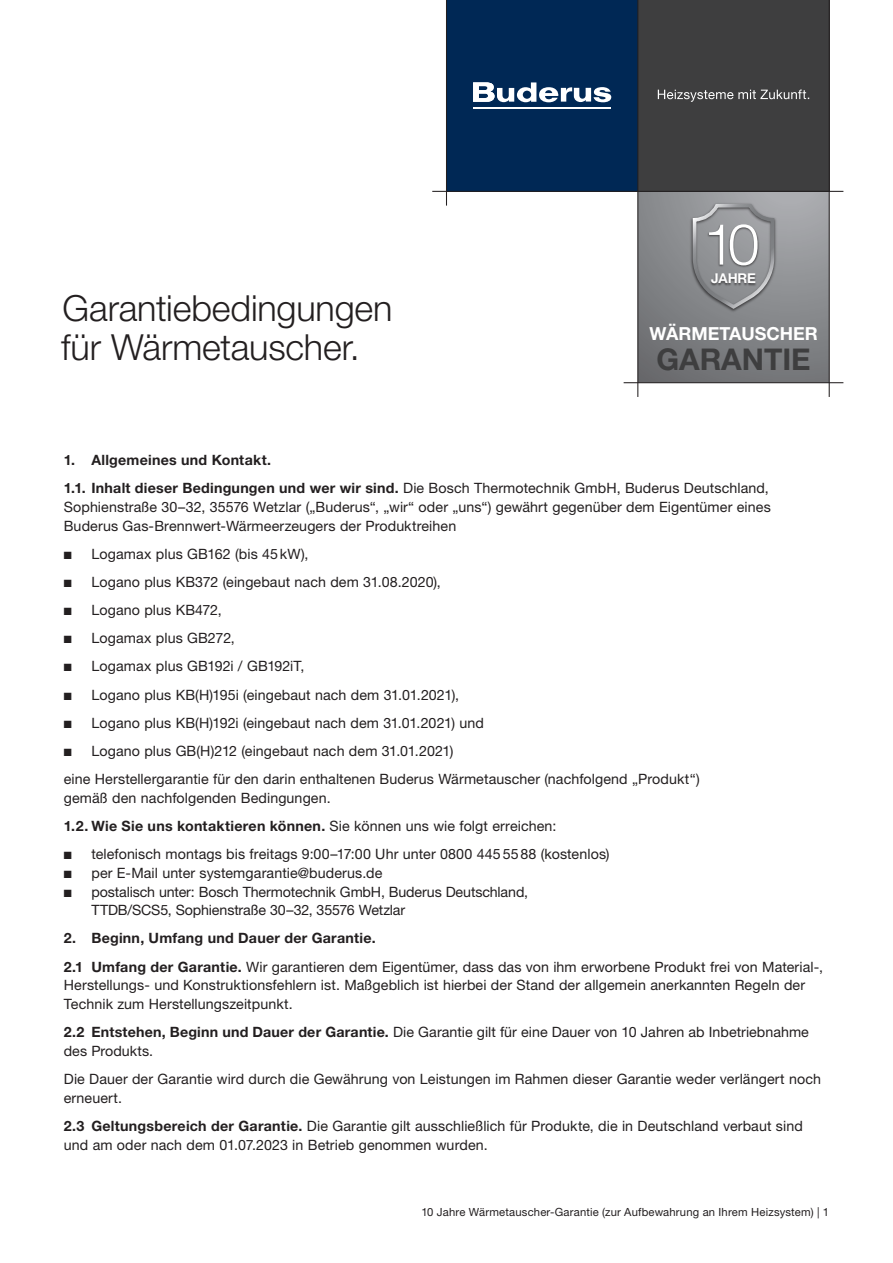
<style>
.page{position:relative;width:893px;height:1263px;background:#fff}
.page>*{position:absolute;margin:0;border:0;box-sizing:border-box;transform-origin:0 0}
.t1{font:300 57px "Helvetica Neue LT Pro";color:#fff}
.t2{font:300 36px/39px "Helvetica Neue LT Pro";letter-spacing:-.005em;color:#231f20}
.t3{font:700 30px "Helvetica Neue LT Pro";color:#3e3e3f}
.t4{font:700 18px "Helvetica Neue LT Pro";color:#fff}
.t5{font:14.25px/18.8px "Helvetica Neue LT Pro";letter-spacing:.005em;color:#231f20}
.t6{font:700 14.25px/28.2px "Helvetica Neue LT Pro";letter-spacing:.015em;color:#231f20}
.t7{font:700 13.5px "Helvetica Neue LT Pro";letter-spacing:-.005em;color:#fff}
.t8{font:11.25px "Helvetica Neue LT Pro";letter-spacing:.015em;color:#231f20}
.s1{font-weight:400}
.s2{font-weight:700}
</style>
<div class="page">
<svg style="left:638px;top:192px;width:191px;height:190px;background:#86878a"></svg>
<img style="left:708px;top:281px;width:51px;height:9px">
<img style="left:701px;top:214px;width:61px;height:67px">
<div style="left:638px;top:0;width:191px;height:191px;background:#3e3e3f"></div>
<svg style="left:658px;top:90px;width:151px;height:12px"></svg>
<div style="left:446px;top:0;width:192px;height:191px;background:#002855"></div>
<hr style="left:473px;top:107px;width:137px;height:2px;background:#fff">
<svg style="left:473px;top:82px;width:138px;height:20px"></svg>
<hr style="left:446px;top:0;width:1px;height:206px;background:#231f20">
<hr style="left:637px;top:0;width:1px;height:397px;background:#231f20">
<hr style="left:432px;top:191px;width:411px;height:1px;background:#231f20">
<hr style="left:624px;top:382px;width:219px;height:1px;background:#231f20">
<hr style="left:829px;top:0;width:1px;height:397px;background:#231f20">
<h1 class="t1" style="left:703px;top:209px;width:57px">10</h1>
<h2 class="t2" style="left:61px;top:288px;width:333px">Garantiebedingungen für Wärmetauscher.</h2>
<p class="t7" style="left:711px;top:270px;width:46px">JAHRE</p>
<p class="t4" style="left:649px;top:322px;width:170px">WÄRMETAUSCHER</p>
<h3 class="t3" style="left:656px;top:340px;width:156px">GARANTIE</h3>
<p class="t6" style="left:64px;top:446px;width:707px">1. Allgemeines und Kontakt.<br>1.1. Inhalt dieser Bedingungen und wer wir sind. <span class="s1">Die Bosch Thermotechnik GmbH, Buderus Deutschland,</span></p>
<p class="t5" style="left:64px;top:497px;width:708px">Sophienstraße 30–32, 35576 Wetzlar („Buderus“, „wir“ oder „uns“) gewährt gegenüber dem Eigentümer eines<br>Buderus Gas-Brennwert-Wärmeerzeugers der Produktreihen</p>
<p class="t5" style="left:64px;top:544px;width:246px">■ Logamax plus GB162 (bis 45kW),</p>
<p class="t5" style="left:64px;top:572px;width:379px">■ Logano plus KB372 (eingebaut nach dem 31.08.2020),</p>
<p class="t5" style="left:64px;top:600px;width:160px">■ Logano plus KB472,</p>
<p class="t5" style="left:64px;top:628px;width:173px">■ Logamax plus GB272,</p>
<p class="t5" style="left:64px;top:657px;width:242px">■ Logamax plus GB192i / GB192iT,</p>
<p class="t5" style="left:64px;top:685px;width:397px">■ Logano plus KB(H)195i (eingebaut nach dem 31.01.2021),</p>
<p class="t5" style="left:64px;top:713px;width:422px">■ Logano plus KB(H)192i (eingebaut nach dem 31.01.2021) und</p>
<p class="t5" style="left:64px;top:736px;width:637px;line-height:28.2px">■ Logano plus GB(H)212 (eingebaut nach dem 31.01.2021)<br>eine Herstellergarantie für den darin enthaltenen Buderus Wärmetauscher (nachfolgend „Produkt“)</p>
<p class="t5" style="left:64px;top:783px;width:494px;line-height:28.2px">gemäß den nachfolgenden Bedingungen.<br><span class="s2">1.2. Wie Sie uns kontaktieren können.</span> Sie können uns wie folgt erreichen:</p>
<p class="t5" style="left:64px;top:844px;width:547px">■ telefonisch montags bis freitags 9:00–17:00 Uhr unter 0800 4455588 (kostenlos)</p>
<p class="t5" style="left:64px;top:863px;width:320px">■ per E-Mail unter systemgarantie@buderus.de</p>
<p class="t5" style="left:91px;top:882px;width:438px;text-indent:-28px">■ postalisch unter: Bosch Thermotechnik GmbH, Buderus Deutschland,<br>TTDB/SCS5, Sophienstraße 30–32, 35576 Wetzlar</p>
<p class="t5" style="left:64px;top:924px;width:761px;line-height:28.2px"><span class="s2">2. Beginn, Umfang und Dauer der Garantie.<br>2.1 Umfang der Garantie.</span> Wir garantieren dem Eigentümer, dass das von ihm erworbene Produkt frei von Material-,</p>
<p class="t5" style="left:64px;top:975px;width:743px">Herstellungs- und Konstruktionsfehlern ist. Maßgeblich ist hierbei der Stand der allgemein anerkannten Regeln der<br>Technik zum Herstellungszeitpunkt.</p>
<p class="t5" style="left:64px;top:1022px;width:747px"><span class="s2">2.2 Entstehen, Beginn und Dauer der Garantie.</span> Die Garantie gilt für eine Dauer von 10 Jahren ab Inbetriebnahme des Produkts.</p>
<p class="t5" style="left:64px;top:1069px;width:759px">Die Dauer der Garantie wird durch die Gewährung von Leistungen im Rahmen dieser Garantie weder verlängert noch erneuert.</p>
<p class="t5" style="left:64px;top:1116px;width:740px"><span class="s2">2.3 Geltungsbereich der Garantie.</span> Die Garantie gilt ausschließlich für Produkte, die in Deutschland verbaut sind und am oder nach dem 01.07.2023 in Betrieb genommen wurden.</p>
<p class="t8" style="left:421px;top:1205px;width:409px">10 Jahre Wärmetauscher-Garantie (zur Aufbewahrung an Ihrem Heizsystem) | 1</p>
</div>
